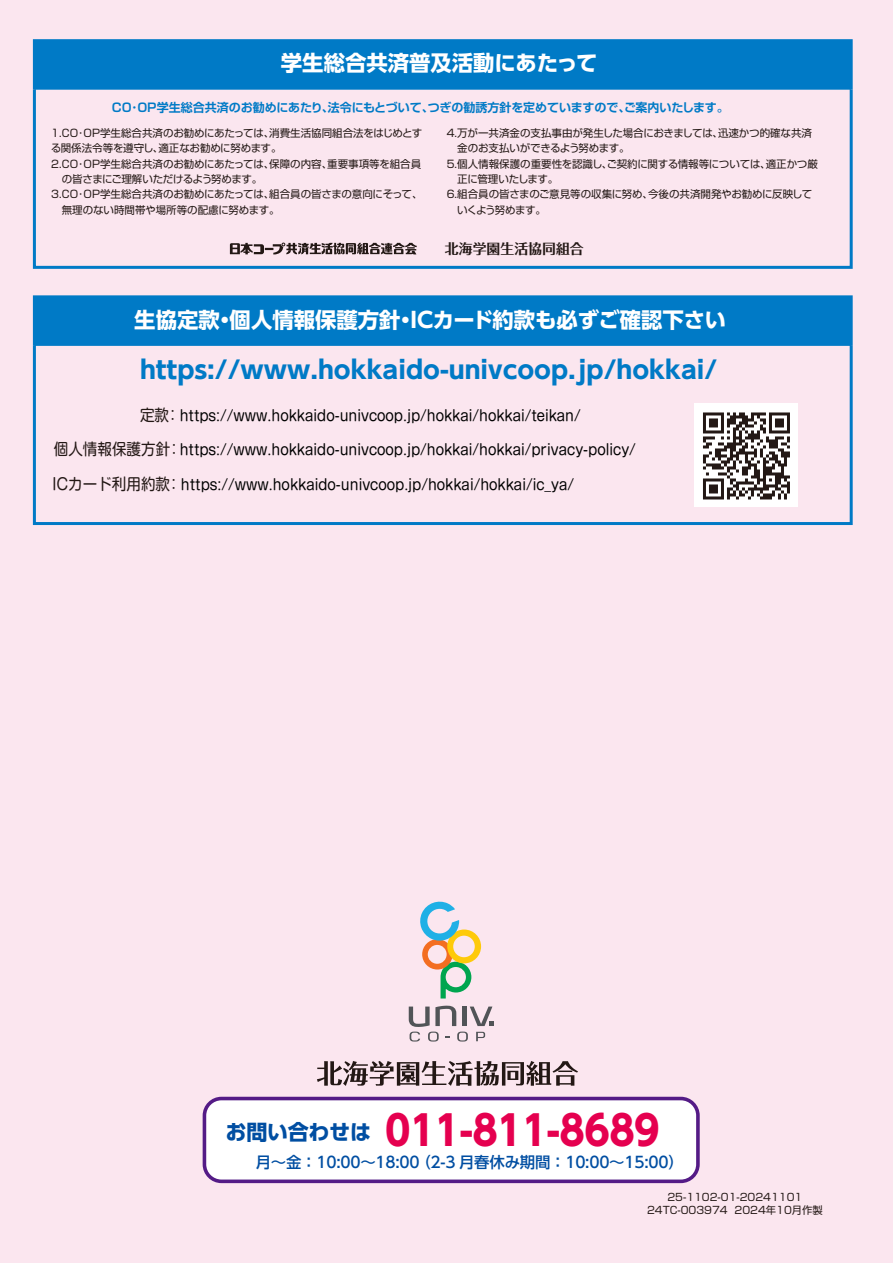
<style>
.page{position:relative;width:893px;height:1263px;background:#fbe6ef}
.page>*{position:absolute;margin:0;border:0;box-sizing:border-box;transform-origin:0 0}
.t1{font:700 40.8px "UD Shin Go Pro";letter-spacing:-.015em;color:#e5004f;scale:.95 1}
.t2{font:700 24.3px "UD Shin Go Pro";color:#007ac6;scale:1.05 1}
.t3{font:700 21.3px "UD Shin Go Pro";color:#fff}
.t4{font:500 15.45px "UD Shin Go Pro";letter-spacing:-.015em;color:#004ea2}
.t5{font:14.55px "Shin M Go Pro";color:#000;scale:.91 1}
.t6{font:700 13.95px "Folk Pro";color:#231815}
.t7{font:700 12px "Shin Go Pro De";color:#007ac6}
.t8{font:10.5px/15.5px "Shin Go Pro";letter-spacing:-.015em;color:#231815}
.t9{font:10.35px/12.3px "Shin Go Pro";color:#231815;text-align:center}
.s1{font-size:15.9px;color:#231815}
</style>
<div class="page">
<div style="left:204px;top:1098px;width:494px;height:83px;background:#fff;border-radius:17px"></div>
<div style="left:203px;top:1097px;width:497px;height:86px;border:4px solid #541b86;border-radius:17px"></div>
<div style="left:33px;top:39px;width:820px;height:52px;background:#007ac6;border:3px solid #007ac6"></div>
<div style="left:33px;top:88px;width:820px;height:181px;border:3px solid #007ac6"></div>
<div style="left:33px;top:295px;width:820px;height:52px;background:#007ac6;border:3px solid #007ac6"></div>
<div style="left:33px;top:344px;width:820px;height:181px;border:3px solid #007ac6"></div>
<svg style="left:230px;top:243px;width:187px;height:11px"></svg>
<svg style="left:420px;top:901px;width:61px;height:97px"></svg>
<svg style="left:409px;top:1006px;width:85px;height:35px"></svg>
<svg style="left:317px;top:1061px;width:261px;height:25px"></svg>
<div style="left:695px;top:403px;width:103px;height:104px;background:#fff"></div>
<svg style="left:703px;top:412px;width:87px;height:87px"></svg>
<h3 class="t3" style="left:281px;top:45px;width:318px">学生総合共済普及活動にあたって</h3>
<p class="t7" style="left:111px;top:98px;width:619px">ＣＯ･ＯＰ学生総合共済のお勧めにあたり、法令にもとづいて、つぎの勧誘方針を定めていますので、ご案内いたします。</p>
<p class="t8" style="left:50px;top:124px;width:374px">１．ＣＯ･ＯＰ学生総合共済のお勧めにあたっては、消費生活協同組合法をはじめとする関係法令等を遵守し、適正なお勧めに努めます。<br>２．ＣＯ･ＯＰ学生総合共済のお勧めにあたっては、保障の内容、重要事項等を組合員　の皆さまにご理解いただけるよう努めます。<br>３．ＣＯ･ＯＰ学生総合共済のお勧めにあたっては、組合員の皆さまの意向にそって、　無理のない時間帯や場所等の配慮に努めます。</p>
<p class="t8" style="left:445px;top:124px;width:374px">４．万が一共済金の支払事由が発生した場合におきましては、迅速かつ的確な共済　金のお支払いができるよう努めます。<br>５．個人情報保護の重要性を認識し、ご契約に関する情報等については、適正かつ厳　正に管理いたします。<br>６．組合員の皆さまのご意見等の収集に努め、今後の共済開発やお勧めに反映して　いくよう努めます。</p>
<h3 class="t6" style="left:445px;top:237px;width:140px">北海学園生活協同組合</h3>
<h3 class="t3" style="left:134px;top:302px;width:593px">生協定款・個人情報保護方針・ICカード約款も必ずご確認下さい</h3>
<h2 class="t2" style="left:140px;top:350px;width:551px">https://www.hokkaido-univcoop.jp/hokkai/</h2>
<h3 class="t5" style="left:140px;top:404px;width:486px"><span class="s1">定款：</span>https://www.hokkaido-univcoop.jp/hokkai/hokkai/teikan/</h3>
<h3 class="t5" style="left:54px;top:438px;width:641px"><span class="s1">個人情報保護方針：</span>https://www.hokkaido-univcoop.jp/hokkai/hokkai/privacy-policy/</h3>
<h3 class="t5" style="left:52px;top:473px;width:575px"><span class="s1">ICカード利用約款：</span>https://www.hokkaido-univcoop.jp/hokkai/hokkai/ic_ya/</h3>
<h1 class="t1" style="left:226px;top:1097px;width:458px"><sup>お問い合わせは</sup> 011-811-8689</h1>
<h3 class="t4" style="left:256px;top:1149px;width:429px">月～金：10:00～18:00（2-3 月春休み期間：10:00～15:00）</h3>
<p class="t9" style="left:647px;top:1190px;width:177px">25-1102-01-20241101<br>24TC-003974 2024年10月作製</p>
</div>
